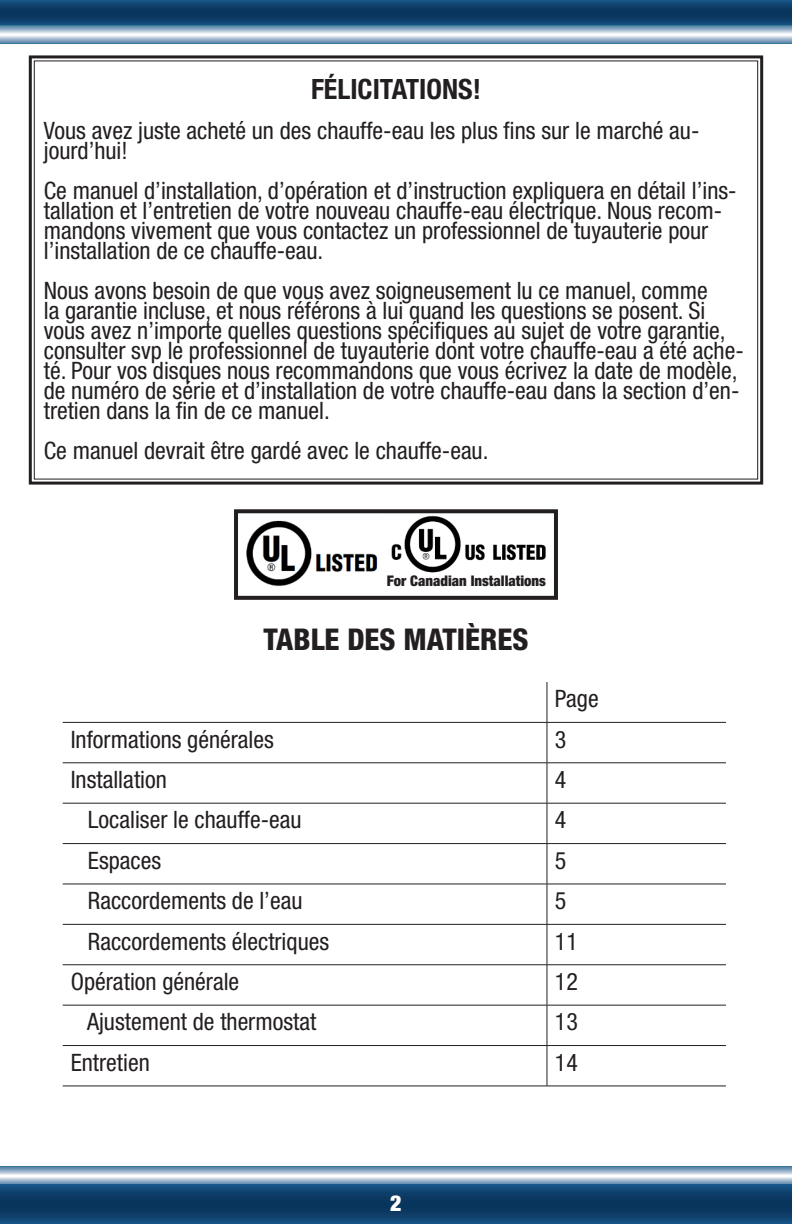
<style>
.page{position:relative;width:792px;height:1224px;background:#fff}
.page>*{position:absolute;margin:0;border:0;box-sizing:border-box;transform-origin:0 0}
.t1{font:800 condensed 30px "Helvetica Neue LT Std";color:#231f20}
.t2{font:700 condensed 28px "Helvetica Neue LT Std";color:#231f20}
.t3{font:condensed 24px/20px "Helvetica Neue LT Std";color:#231f20}
.t4{font:900 condensed 22px "Helvetica Neue LT Std";color:#fff}
.t5{font:900 condensed 14.6px "Helvetica Neue LT Std";color:#231f20}
</style>
<div class="page">
<svg style="left:0;top:36px;width:791px;height:7px;background:#9cb5cc"></svg>
<svg style="left:0;top:25px;width:792px;height:9px;background:#98b3c9"></svg>
<svg style="left:0;top:0;width:792px;height:25px;background:#0e406b"></svg>
<svg style="left:0;top:1166px;width:791px;height:9px;background:#90adc4"></svg>
<svg style="left:0;top:1177px;width:792px;height:8px;background:#94b0c8"></svg>
<svg style="left:0;top:1185px;width:792px;height:39px;background:#0e3f6b"></svg>
<svg style="left:28px;top:55px;width:736px;height:430px"></svg>
<hr style="left:547px;top:682px;width:1px;height:40px;background:#231f20">
<hr style="left:63px;top:722px;width:484px;height:1px;background:#231f20">
<hr style="left:547px;top:722px;width:179px;height:1px;background:#231f20">
<hr style="left:547px;top:723px;width:1px;height:40px;background:#231f20">
<hr style="left:63px;top:762px;width:484px;height:1px;background:#231f20">
<hr style="left:547px;top:762px;width:179px;height:1px;background:#231f20">
<hr style="left:547px;top:763px;width:1px;height:40px;background:#231f20">
<hr style="left:63px;top:803px;width:484px;height:1px;background:#231f20">
<hr style="left:547px;top:803px;width:179px;height:1px;background:#231f20">
<hr style="left:547px;top:803px;width:1px;height:40px;background:#231f20">
<hr style="left:63px;top:843px;width:484px;height:1px;background:#231f20">
<hr style="left:547px;top:843px;width:179px;height:1px;background:#231f20">
<hr style="left:547px;top:844px;width:1px;height:40px;background:#231f20">
<hr style="left:63px;top:884px;width:484px;height:1px;background:#231f20">
<hr style="left:547px;top:884px;width:179px;height:1px;background:#231f20">
<hr style="left:547px;top:884px;width:1px;height:40px;background:#231f20">
<hr style="left:63px;top:924px;width:484px;height:1px;background:#231f20">
<hr style="left:547px;top:924px;width:179px;height:1px;background:#231f20">
<hr style="left:547px;top:925px;width:1px;height:40px;background:#231f20">
<hr style="left:63px;top:964px;width:484px;height:1px;background:#231f20">
<hr style="left:547px;top:964px;width:179px;height:1px;background:#231f20">
<hr style="left:547px;top:965px;width:1px;height:40px;background:#231f20">
<hr style="left:63px;top:1005px;width:484px;height:1px;background:#231f20">
<hr style="left:547px;top:1005px;width:179px;height:1px;background:#231f20">
<hr style="left:547px;top:1005px;width:1px;height:40px;background:#231f20">
<hr style="left:63px;top:1045px;width:484px;height:1px;background:#231f20">
<hr style="left:547px;top:1045px;width:179px;height:1px;background:#231f20">
<hr style="left:547px;top:1046px;width:1px;height:40px;background:#231f20">
<hr style="left:63px;top:1086px;width:484px;height:1px;background:#231f20">
<hr style="left:547px;top:1086px;width:179px;height:1px;background:#231f20">
<img style="left:246px;top:520px;width:132px;height:66px">
<img style="left:391px;top:515px;width:155px;height:58px">
<div style="left:234px;top:509px;width:324px;height:91px;border:4px solid #231f20"></div>
<p class="t2" style="left:311px;top:72px;width:171px">FÉLICITATIONS!</p>
<p class="t3" style="left:44px;top:120px;width:657px">Vous avez juste acheté un des chauffe-eau les plus fins sur le marché au&shy;jourd’hui!</p>
<p class="t3" style="left:44px;top:180px;width:694px">Ce manuel d’installation, d’opération et d’instruction expliquera en détail l’ins&shy;tallation et l’entretien de votre nouveau chauffe-eau électrique. Nous recom&shy;mandons vivement que vous contactez un professionnel de tuyauterie pour l’installation de ce chauffe-eau.</p>
<p class="t3" style="left:44px;top:280px;width:702px">Nous avons besoin de que vous avez soigneusement lu ce manuel, comme<br>la garantie incluse, et nous référons à lui quand les questions se posent. Si vous avez n’importe quelles questions spécifiques au sujet de votre garantie, consulter svp le professionnel de tuyauterie dont votre chauffe-eau a été ache&shy;té. Pour vos disques nous recommandons que vous écrivez la date de modèle, de numéro de série et d’installation de votre chauffe-eau dans la section d’en&shy;tretien dans la fin de ce manuel.</p>
<p class="t3" style="left:44px;top:440px;width:446px">Ce manuel devrait être gardé avec le chauffe-eau.</p>
<p class="t5" style="left:387px;top:572px;width:161px">For Canadian Installations</p>
<p class="t1" style="left:264px;top:621px;width:266px">TABLE DES MATIÈRES</p>
<p class="t3" style="left:555px;top:689px;width:45px">Page</p>
<p class="t3" style="left:71px;top:729px;width:205px">Informations générales</p>
<p class="t3" style="left:555px;top:729px;width:13px">3</p>
<p class="t3" style="left:71px;top:769px;width:98px">Installation</p>
<p class="t3" style="left:555px;top:769px;width:13px">4</p>
<p class="t3" style="left:88px;top:810px;width:215px">Localiser le chauffe-eau</p>
<p class="t3" style="left:555px;top:810px;width:13px">4</p>
<p class="t3" style="left:88px;top:850px;width:75px">Espaces</p>
<p class="t3" style="left:555px;top:850px;width:13px">5</p>
<p class="t3" style="left:88px;top:890px;width:216px">Raccordements de l’eau</p>
<p class="t3" style="left:555px;top:890px;width:13px">5</p>
<p class="t3" style="left:88px;top:931px;width:243px">Raccordements électriques</p>
<p class="t3" style="left:555px;top:931px;width:25px">11</p>
<p class="t3" style="left:71px;top:971px;width:170px">Opération générale</p>
<p class="t3" style="left:555px;top:971px;width:25px">12</p>
<p class="t3" style="left:87px;top:1012px;width:231px">Ajustement de thermostat</p>
<p class="t3" style="left:555px;top:1012px;width:25px">13</p>
<p class="t3" style="left:71px;top:1052px;width:81px">Entretien</p>
<p class="t3" style="left:555px;top:1052px;width:25px">14</p>
<p class="t4" style="left:390px;top:1190px;width:13px">2</p>
</div>
